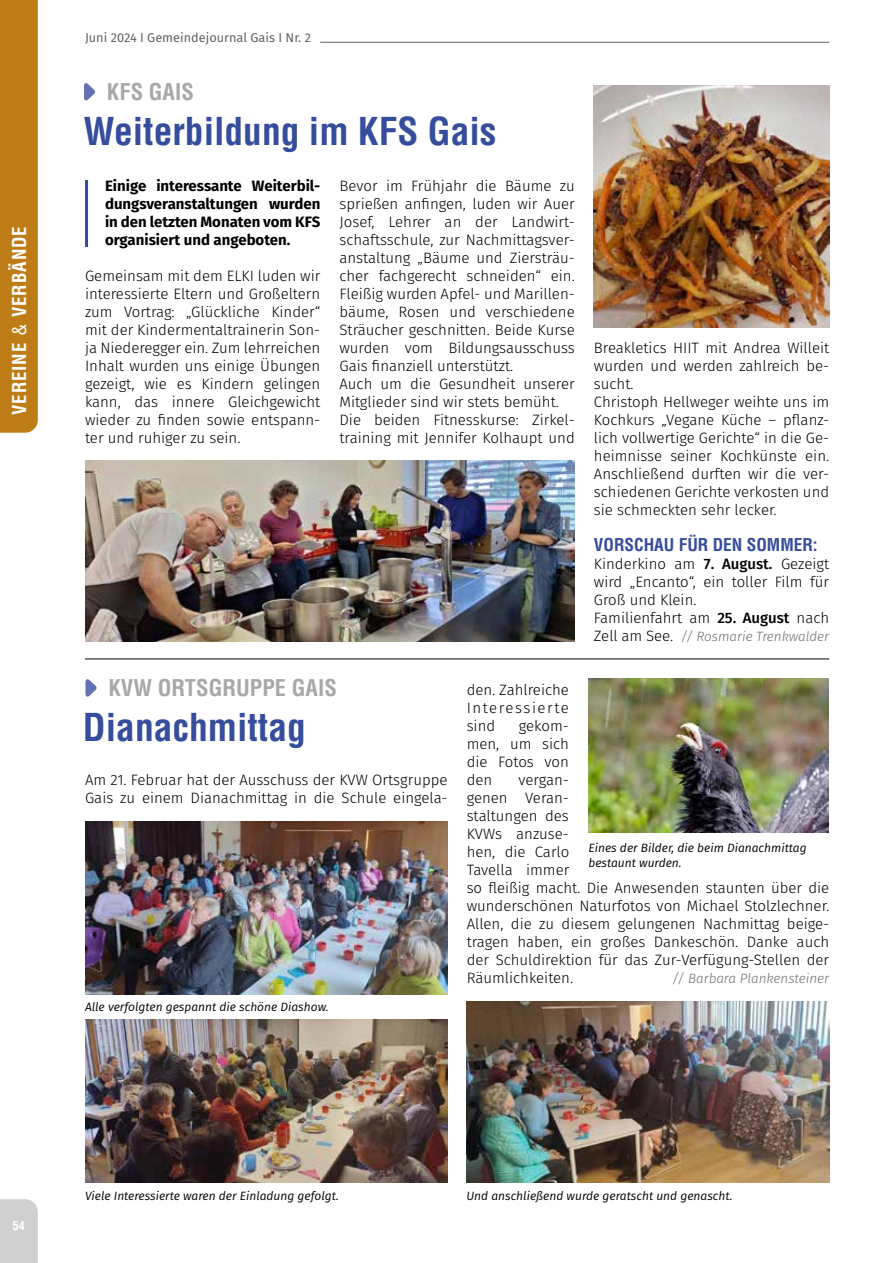
<style>
.page{position:relative;width:893px;height:1263px;background:#fff}
.page>*{position:absolute;margin:0;border:0;box-sizing:border-box;transform-origin:0 0}
.t1{font:700 condensed 37.5px "Helvetica LT Std";color:#354d9c}
.t2{font:700 condensed 22.5px "Helvetica LT Std";color:#a8a8a7}
.t3{font:700 condensed 18.75px "Helvetica LT Std";letter-spacing:.05em;color:#fff}
.t4{font:700 condensed 17.25px "Helvetica LT Std";color:#354d9c}
.t5{font:300 15px/18px "Fira Sans";color:#000}
.t6{font:700 15px/18px "Fira Sans";color:#000;text-align:justify}
.t7{font:italic 300 13.5px "Fira Sans";color:#706f6f}
.t8{font:12.75px "Fira Sans";color:#646363}
.t9{font:italic 12px/15px "Fira Sans";color:#000}
.t10{font:700 condensed 12px "Helvetica LT Std";color:#fff}
.s1{font-weight:400}
.s2{font-weight:500}
.s3{font-style:normal;font-size:15px;color:#000}
</style>
<div class="page">
<div style="left:0;top:0;width:38px;height:433px;background:#be7c16"></div>
<div style="left:0;top:1199px;width:38px;height:64px;background:#d0d0d0"></div>
<hr style="left:320px;top:42px;width:509px;height:1px;background:#646363">
<svg style="left:84px;top:83px;width:11px;height:18px"></svg>
<img style="left:594px;top:85px;width:235px;height:242px">
<img style="left:85px;top:460px;width:490px;height:181px">
<hr style="left:85px;top:659px;width:744px;height:1px;background:#000">
<svg style="left:85px;top:679px;width:12px;height:18px"></svg>
<img style="left:85px;top:821px;width:363px;height:174px">
<img style="left:85px;top:1019px;width:363px;height:163px">
<img style="left:466px;top:1001px;width:363px;height:181px">
<img style="left:588px;top:678px;width:241px;height:154px">
<hr style="left:85px;top:180px;width:3px;height:67px;background:#354d9c">
<p class="t3" style="left:8px;top:415px;width:190px;rotate:-90deg">VEREINE <span class="s1">&amp;</span> VERBÄNDE</p>
<p class="t8" style="left:85px;top:28px;width:227px">Juni 2024 I Gemeindejournal Gais I Nr. 2</p>
<h2 class="t2" style="left:107px;top:78px;width:88px">KFS GAIS</h2>
<h1 class="t1" style="left:84px;top:108px;width:414px">Weiterbildung im KFS Gais</h1>
<p class="t6" style="left:105px;top:176px;width:217px">Einige interessante Weiterbil&shy;dungsveranstaltungen wurden in den letzten Monaten vom KFS organisiert und angeboten.</p>
<p class="t5" style="left:85px;top:267px;width:237px;text-align:justify">Gemeinsam mit dem ELKI luden wir interessierte Eltern und Großeltern zum Vortrag: „Glückliche Kinder“ mit der Kindermentaltrainerin Son&shy;ja Niederegger ein. Zum lehrreichen Inhalt wurden uns einige Übungen gezeigt, wie es Kindern gelingen kann, das innere Gleichgewicht wieder zu finden sowie entspann&shy;ter und ruhiger zu sein.</p>
<p class="t5" style="left:339px;top:177px;width:237px">Bevor im Frühjahr die Bäume zu sprießen anfingen, luden wir Auer Josef, Lehrer an der Landwirt&shy;schaftsschule, zur Nachmittagsver&shy;anstaltung „Bäume und Ziersträu&shy;cher fachgerecht schneiden“ ein.<br>Fleißig wurden Apfel- und Marillen&shy;bäume, Rosen und verschiedene Sträucher geschnitten. Beide Kurse wurden vom Bildungsausschuss Gais finanziell unterstützt.<br>Auch um die Gesundheit unserer Mitglieder sind wir stets bemüht.<br>Die beiden Fitnesskurse: Zirkel&shy;training mit Jennifer Kolhaupt und</p>
<p class="t5" style="left:594px;top:339px;width:237px">Breakletics HIIT mit Andrea Willeit wurden und werden zahlreich be&shy;sucht.<br>Christoph Hellweger weihte uns im<br>Kochkurs „Vegane Küche – pflanz&shy;lich vollwertige Gerichte“ in die Ge&shy;heimnisse seiner Kochkünste ein.<br>Anschließend durften wir die ver&shy;schiedenen Gerichte verkosten und sie schmeckten sehr lecker.</p>
<p class="t4" style="left:594px;top:534px;width:225px">VORSCHAU FÜR DEN SOMMER:</p>
<p class="t5" style="left:594px;top:555px;width:237px">Kinderkino am <span class="s2">7. August.</span> Gezeigt wird „Encanto“, ein toller Film für<br>Groß und Klein.<br>Familienfahrt am <span class="s2">25. August</span> nach</p>
<p class="t7" style="left:594px;top:627px;width:237px"><span class="s3">Zell am See.</span> // Rosmarie Trenkwalder</p>
<h2 class="t2" style="left:108px;top:674px;width:230px">KVW ORTSGRUPPE GAIS</h2>
<h1 class="t1" style="left:83px;top:704px;width:224px">Dianachmittag</h1>
<p class="t5" style="left:85px;top:771px;width:364px">Am 21. Februar hat der Ausschuss der KVW Ortsgruppe<br>Gais zu einem Dianachmittag in die Schule eingela-</p>
<p class="t9" style="left:85px;top:999px;width:245px">Alle verfolgten gespannt die schöne Diashow.</p>
<p class="t5" style="left:467px;top:681px;width:104px;text-align:justify">den. Zahlreiche Interessierte sind</p>
<p class="t5" style="left:467px;top:717px;width:104px;text-align:justify;text-indent:52px">gekom&shy;men, um sich die Fotos von den</p>
<p class="t5" style="left:467px;top:771px;width:364px;text-indent:52px">vergan-<br>genen Veran-<br>staltungen des<br>KVWs anzuse-<br>hen, die Carlo<br>Tavella immer<br>so fleißig macht. Die Anwesenden staunten über die wunderschönen Naturfotos von Michael Stolzlechner.<br>Allen, die zu diesem gelungenen Nachmittag beige&shy;tragen haben, ein großes Dankeschön. Danke auch der Schuldirektion für das Zur-Verfügung-Stellen der<br>Räumlichkeiten.</p>
<p class="t9" style="left:588px;top:840px;width:220px">Eines der Bilder, die beim Dianachmittag bestaunt wurden.</p>
<p class="t7" style="left:672px;top:969px;width:159px">// Barbara Plankensteiner</p>
<p class="t10" style="left:13px;top:1218px;width:14px">54</p>
<p class="t9" style="left:85px;top:1188px;width:255px">Viele Interessierte waren der Einladung gefolgt.</p>
<p class="t9" style="left:466px;top:1188px;width:268px">Und anschließend wurde geratscht und genascht.</p>
</div>
